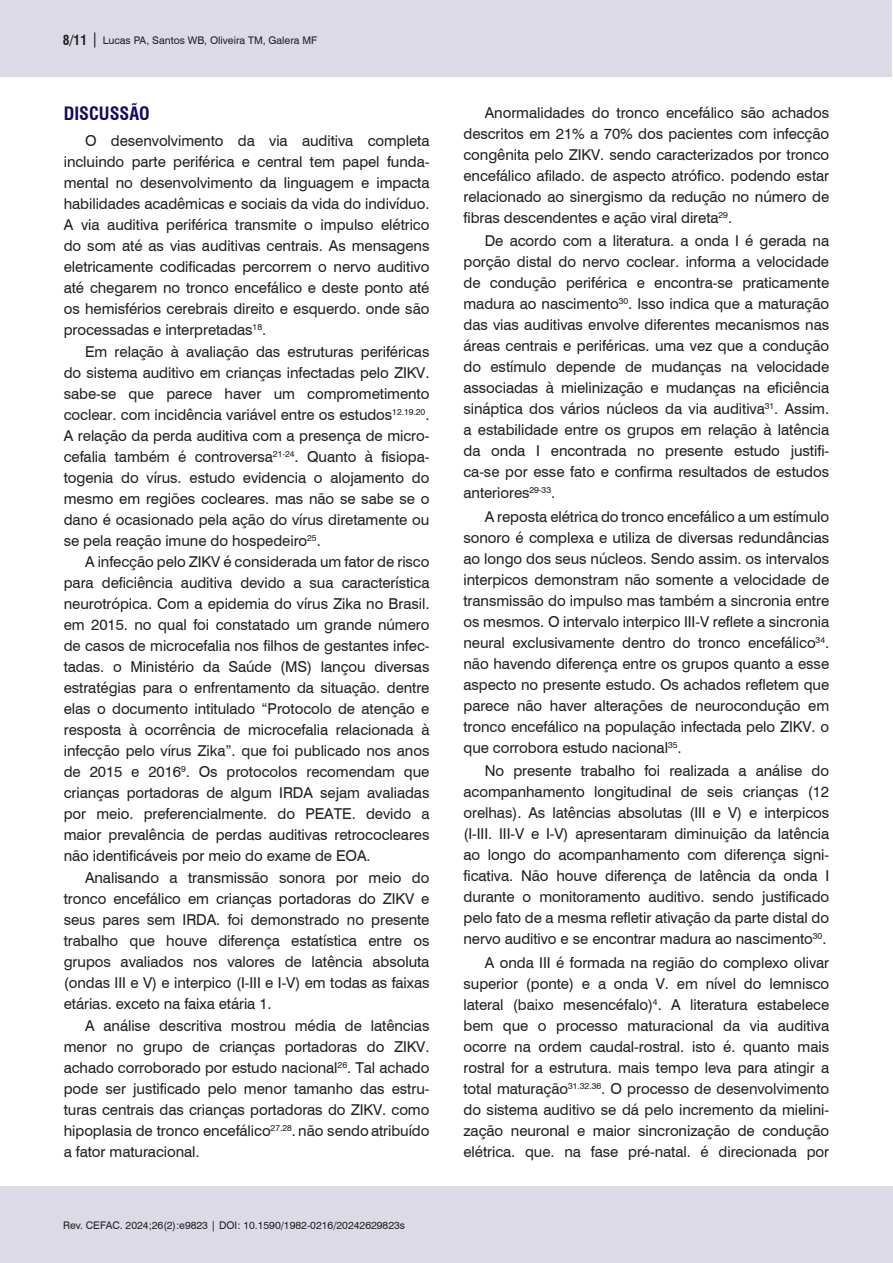
<style>
.page{position:relative;width:893px;height:1263px;background:#fff}
.page>*{position:absolute;margin:0;border:0;box-sizing:border-box;transform-origin:0 0}
.Nivel_1{font:700 condensed 18px "Swiss 721 BT";color:#18085f}
.Corpo_do_texto{font:15px/21px "Swiss 721 BT";letter-spacing:-.005em;color:#231f20;text-align:justify}
.t1{font:10.5px "Swiss 721 BT";color:#231f20}
.s1{font-weight:700;font-stretch:condensed;font-size:13.5px}
.s2{font-size:15px}
</style>
<div class="page">
<div style="left:0;top:1186px;width:892px;height:77px;background:#dcdae7"></div>
<div style="left:0;top:0;width:892px;height:77px;background:#dcdae7"></div>
<p class="t1" style="left:63px;top:33px;width:256px"><span class="s1">8/11</span> <span class="s2">|</span> Lucas PA, Santos WB, Oliveira TM, Galera MF</p>
<p class="Nivel_1" style="left:64px;top:103px;width:88px">DISCUSSÃO</p>
<p class="Corpo_do_texto" style="left:64px;top:129px;width:367px;text-indent:21px">O desenvolvimento da via auditiva completa incluindo parte periférica e central tem papel funda&shy;mental no desenvolvimento da linguagem e impacta habilidades acadêmicas e sociais da vida do indivíduo.<br>A via auditiva periférica transmite o impulso elétrico do som até as vias auditivas centrais. As mensagens eletricamente codificadas percorrem o nervo auditivo até chegarem no tronco encefálico e deste ponto até os hemisférios cerebrais direito e esquerdo. onde são processadas e interpretadas<sup>18</sup>.</p>
<p class="Corpo_do_texto" style="left:64px;top:340px;width:367px;text-indent:21px">Em relação à avaliação das estruturas periféricas do sistema auditivo em crianças infectadas pelo ZIKV. sabe-se que parece haver um comprometimento coclear. com incidência variável entre os estudos<sup>12.19.20</sup>.<br>A relação da perda auditiva com a presença de micro&shy;cefalia também é controversa<sup>21-24</sup>. Quanto à fisiopa&shy;togenia do vírus. estudo evidencia o alojamento do mesmo em regiões cocleares. mas não se sabe se o dano é ocasionado pela ação do vírus diretamente ou se pela reação imune do hospedeiro<sup>25</sup>.</p>
<p class="Corpo_do_texto" style="left:64px;top:551px;width:367px;text-indent:21px">A infecção pelo ZIKV é considerada um fator de risco para deficiência auditiva devido a sua característica neurotrópica. Com a epidemia do vírus Zika no Brasil. em 2015. no qual foi constatado um grande número de casos de microcefalia nos filhos de gestantes infec&shy;tadas. o Ministério da Saúde (MS) lançou diversas estratégias para o enfrentamento da situação. dentre elas o documento intitulado “Protocolo de atenção e resposta à ocorrência de microcefalia relacionada à infecção pelo vírus Zika”. que foi publicado nos anos de 2015 e 2016<sup>9</sup>. Os protocolos recomendam que crianças portadoras de algum IRDA sejam avaliadas por meio. preferencialmente. do PEATE. devido a maior prevalência de perdas auditivas retrococleares não identificáveis por meio do exame de EOA.</p>
<p class="Corpo_do_texto" style="left:64px;top:866px;width:367px;text-indent:21px">Analisando a transmissão sonora por meio do tronco encefálico em crianças portadoras do ZIKV e seus pares sem IRDA. foi demonstrado no presente trabalho que houve diferença estatística entre os grupos avaliados nos valores de latência absoluta (ondas III e V) e interpico (I-III e I-V) em todas as faixas etárias. exceto na faixa etária 1.</p>
<p class="Corpo_do_texto" style="left:64px;top:1014px;width:367px;text-indent:21px">A análise descritiva mostrou média de latências menor no grupo de crianças portadoras do ZIKV. achado corroborado por estudo nacional<sup>26</sup>. Tal achado pode ser justificado pelo menor tamanho das estru&shy;turas centrais das crianças portadoras do ZIKV. como hipoplasia de tronco encefálico<sup>27.28</sup>. não sendo atribuído a fator maturacional.</p>
<p class="t1" style="left:63px;top:1218px;width:344px">Rev. CEFAC. 2024;26(2):e9823 | DOI: 10.1590/1982-0216/20242629823s</p>
<p class="Corpo_do_texto" style="left:463px;top:101px;width:367px;text-indent:21px">Anormalidades do tronco encefálico são achados descritos em 21% a 70% dos pacientes com infecção congênita pelo ZIKV. sendo caracterizados por tronco encefálico afilado. de aspecto atrófico. podendo estar relacionado ao sinergismo da redução no número de fibras descendentes e ação viral direta<sup>29</sup>.</p>
<p class="Corpo_do_texto" style="left:463px;top:230px;width:367px;text-indent:21px">De acordo com a literatura. a onda I é gerada na porção distal do nervo coclear. informa a velocidade de condução periférica e encontra-se praticamente madura ao nascimento<sup>30</sup>. Isso indica que a maturação das vias auditivas envolve diferentes mecanismos nas áreas centrais e periféricas. uma vez que a condução do estímulo depende de mudanças na velocidade associadas à mielinização e mudanças na eficiência sináptica dos vários núcleos da via auditiva<sup>31</sup>. Assim. a estabilidade entre os grupos em relação à latência da onda I encontrada no presente estudo justifi&shy;ca-se por esse fato e confirma resultados de estudos anteriores<sup>29-33</sup>.</p>
<p class="Corpo_do_texto" style="left:463px;top:505px;width:367px;text-indent:21px">A reposta elétrica do tronco encefálico a um estímulo sonoro é complexa e utiliza de diversas redundâncias ao longo dos seus núcleos. Sendo assim. os intervalos interpicos demonstram não somente a velocidade de transmissão do impulso mas também a sincronia entre os mesmos. O intervalo interpico III-V reflete a sincronia neural exclusivamente dentro do tronco encefálico<sup>34</sup>. não havendo diferença entre os grupos quanto a esse aspecto no presente estudo. Os achados refletem que parece não haver alterações de neurocondução em tronco encefálico na população infectada pelo ZIKV. o que corrobora estudo nacional<sup>35</sup>.</p>
<p class="Corpo_do_texto" style="left:463px;top:760px;width:367px;text-indent:21px">No presente trabalho foi realizada a análise do acompanhamento longitudinal de seis crianças (12 orelhas). As latências absolutas (III e V) e interpicos (I-III. III-V e I-V) apresentaram diminuição da latência ao longo do acompanhamento com diferença signi&shy;ficativa. Não houve diferença de latência da onda I durante o monitoramento auditivo. sendo justificado pelo fato de a mesma refletir ativação da parte distal do nervo auditivo e se encontrar madura ao nascimento<sup>30</sup>.</p>
<p class="Corpo_do_texto" style="left:463px;top:951px;width:367px;text-indent:21px">A onda III é formada na região do complexo olivar superior (ponte) e a onda V. em nível do lemnisco lateral (baixo mesencéfalo)<sup>4</sup>. A literatura estabelece bem que o processo maturacional da via auditiva ocorre na ordem caudal-rostral. isto é. quanto mais rostral for a estrutura. mais tempo leva para atingir a total maturação<sup>31.32.36</sup>. O processo de desenvolvimento do sistema auditivo se dá pelo incremento da mielini&shy;zação neuronal e maior sincronização de condução elétrica. que. na fase pré-natal. é direcionada por</p>
</div>
